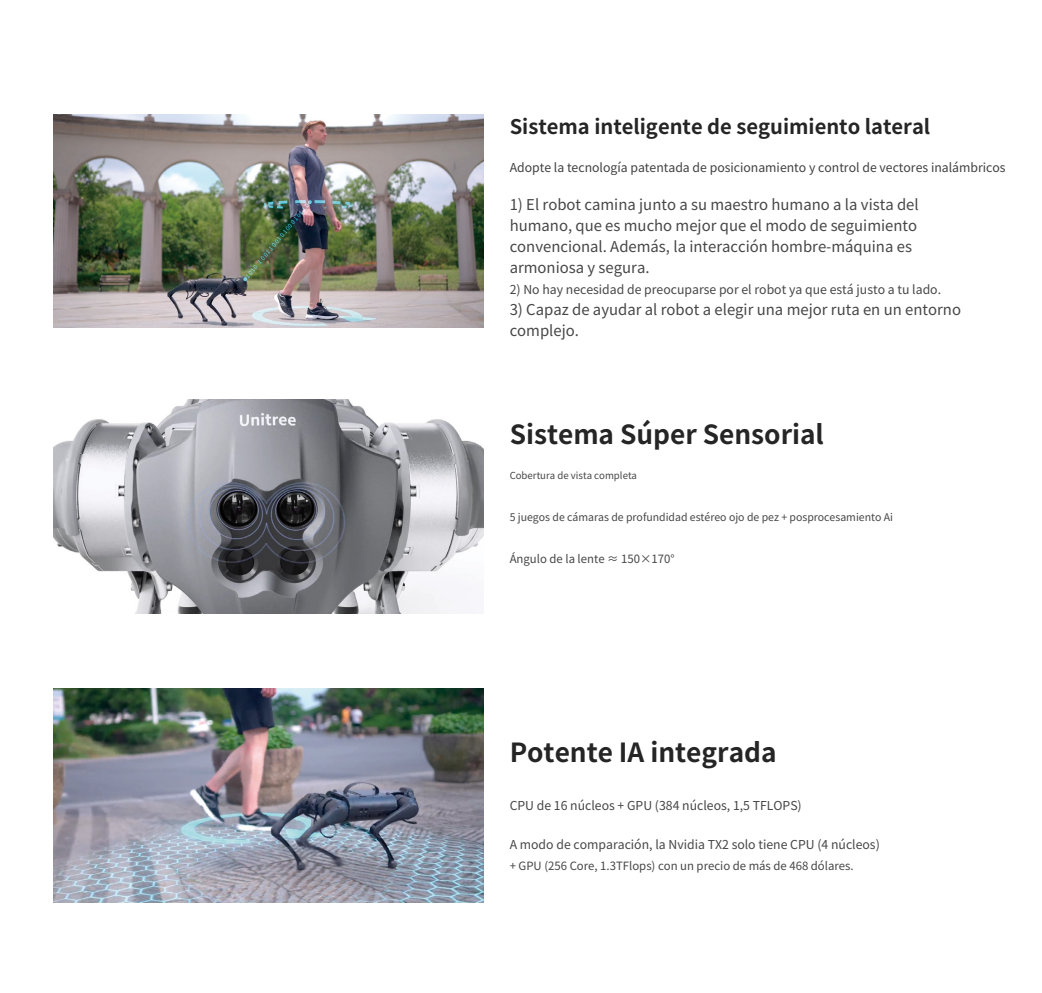
<style>
.page{position:relative;width:1042px;height:993px;background:#fff}
.page>*{position:absolute;margin:0;border:0;box-sizing:border-box;transform-origin:0 0}
.t1{font:700 26.25px "Noto Sans CJ Ksc";color:#252526}
.t2{font:700 20.12px "Noto Sans CJ Ksc";color:#252526}
.t3{font:14.88px/21px "Noto Sans CJ Ksc";color:#474647}
.t4{font:12.25px "Noto Sans CJ Ksc";color:#474647}
.t5{font:12.25px "Noto Sans CJ Ksc";color:#414041}
.t6{font:11.38px "Noto Sans CJ Ksc";color:#474647}
.t7{font:10.5px "Noto Sans CJ Ksc";color:#474647}
.t8{font:9.62px "Noto Sans CJ Ksc";color:#474647}
</style>
<div class="page">
<img style="left:53px;top:688px;width:430px;height:214px">
<img style="left:53px;top:114px;width:430px;height:214px">
<img style="left:53px;top:400px;width:430px;height:213px">
<h2 class="t2" style="left:510px;top:111px;width:422px">Sistema inteligente de seguimiento lateral</h2>
<p class="t5" style="left:510px;top:158px;width:497px">Adopte la tecnología patentada de posicionamiento y control de vectores inalámbricos</p>
<p class="t3" style="left:510px;top:192px;width:410px">1) El robot camina junto a su maestro humano a la vista del humano, que es mucho mejor que el modo de seguimiento convencional. Además, la interacción hombre-máquina es armoniosa y segura.</p>
<p class="t4" style="left:510px;top:279px;width:433px">2) No hay necesidad de preocuparse por el robot ya que está justo a tu lado.</p>
<p class="t3" style="left:510px;top:297px;width:453px">3) Capaz de ayudar al robot a elegir una mejor ruta en un entorno complejo.</p>
<h1 class="t1" style="left:510px;top:414px;width:316px">Sistema Súper Sensorial</h1>
<p class="t8" style="left:510px;top:468px;width:129px">Cobertura de vista completa</p>
<p class="t7" style="left:510px;top:509px;width:385px">5 juegos de cámaras de profundidad estéreo ojo de pez + posprocesamiento Ai</p>
<p class="t6" style="left:510px;top:550px;width:166px">Ángulo de la lente ≈ 150×170°</p>
<h1 class="t1" style="left:510px;top:731px;width:268px">Potente IA integrada</h1>
<p class="t4" style="left:510px;top:795px;width:294px">CPU de 16 núcleos + GPU (384 núcleos, 1,5 TFLOPS)</p>
<p class="t4" style="left:510px;top:834px;width:372px">A modo de comparación, la Nvidia TX2 solo tiene CPU (4 núcleos)</p>
<p class="t6" style="left:510px;top:856px;width:345px">+ GPU (256 Core, 1.3TFlops) con un precio de más de 468 dólares.</p>
</div>
